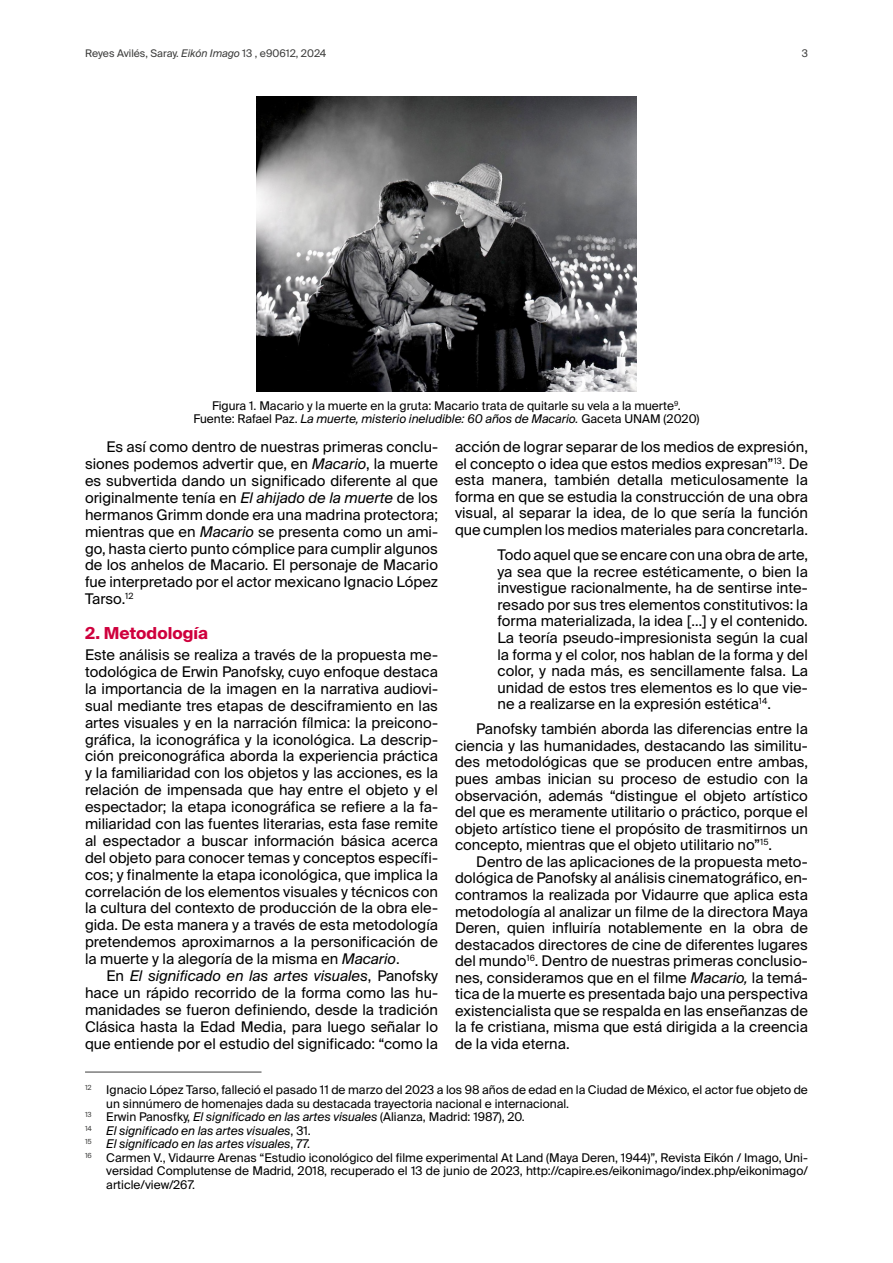
<style>
.page{position:relative;width:893px;height:1263px;background:#fff}
.page>*{position:absolute;margin:0;border:0;box-sizing:border-box;transform-origin:0 0}
._000-LADILLO_01{font:700 16.5px "Suisse Intl";color:#cf003d}
._000-TXT_GENERAL{font:14.7px/16.5px "Suisse Intl";color:#000;text-align:justify}
._000-PRIMER_PARRAFO{font:14.7px/17px "Suisse Intl";color:#000;text-align:justify}
._000-Citas{font:14.7px/16.5px "Suisse Intl";color:#000;text-align:justify}
._000-Notas_al_pie{font:12px/13.5px "Suisse Intl";color:#000}
._000-Pie_figuras_y_tablas{font:12px/13.5px "Suisse Intl";color:#000;text-align:center}
._000-Notas_al_pie-2{font:italic 12px "Suisse Intl";color:#000}
.t1{font:10.5px "Suisse Intl";color:#3c3c3b}
.s1{font-style:italic}
.s2{font-style:normal}
</style>
<div class="page">
<hr style="left:85px;top:1072px;width:176px;height:1px;background:#3c3c3b">
<img style="left:256px;top:96px;width:381px;height:296px">
<p class="t1" style="left:85px;top:47px;width:243px">Reyes Avilés, Saray. <span class="s1">Eikón Imago</span> 13 , e90612, 2024</p>
<p class="t1" style="left:802px;top:47px;width:8px">3</p>
<p class="_000-Pie_figuras_y_tablas" style="left:193px;top:399px;width:508px">Figura 1. Macario y la muerte en la gruta: Macario trata de quitarle su vela a la muerte<sup>9</sup>.<br>Fuente: Rafael Paz. <span class="s1">La muerte, misterio ineludible: 60 años de Macario.</span> Gaceta UNAM (2020)</p>
<p class="_000-TXT_GENERAL" style="left:85px;top:439px;width:354px;line-height:17px;text-indent:21px">Es así como dentro de nuestras primeras conclu&shy;siones podemos advertir que, en <span class="s1">Macario</span>, la muerte es subvertida dando un significado diferente al que originalmente tenía en <span class="s1">El ahijado de la muerte</span> de los hermanos Grimm donde era una madrina protectora; mientras que en <span class="s1">Macario</span> se presenta como un ami&shy;go, hasta cierto punto cómplice para cumplir algunos de los anhelos de Macario. El personaje de Macario fue interpretado por el actor mexicano Ignacio López Tarso.<sup>12</sup></p>
<p class="_000-LADILLO_01" style="left:85px;top:624px;width:124px">2. Metodología</p>
<p class="_000-PRIMER_PARRAFO" style="left:85px;top:646px;width:354px">Este análisis se realiza a través de la propuesta me&shy;todológica de Erwin Panofsky, cuyo enfoque destaca la importancia de la imagen en la narrativa audiovi&shy;sual mediante tres etapas de desciframiento en las artes visuales y en la narración fílmica: la preicono&shy;gráfica, la iconográfica y la iconológica. La descrip&shy;ción preiconográfica aborda la experiencia práctica y la familiaridad con los objetos y las acciones, es la relación de impensada que hay entre el objeto y el espectador; la etapa iconográfica se refiere a la fa&shy;miliaridad con las fuentes literarias, esta fase remite al espectador a buscar información básica acerca del objeto para conocer temas y conceptos específi&shy;cos; y finalmente la etapa iconológica, que implica la correlación de los elementos visuales y técnicos con la cultura del contexto de producción de la obra ele&shy;gida. De esta manera y a través de esta metodología pretendemos aproximarnos a la personificación de la muerte y la alegoría de la misma en <span class="s1">Macario</span>.</p>
<p class="_000-TXT_GENERAL" style="left:85px;top:967px;width:354px;line-height:17px;text-indent:21px">En <span class="s1">El significado en las artes visuales</span>, Panofsky hace un rápido recorrido de la forma como las hu&shy;manidades se fueron definiendo, desde la tradición Clásica hasta la Edad Media, para luego señalar lo que entiende por el estudio del significado: “como la</p>
<p class="_000-Notas_al_pie" style="left:106px;top:1083px;width:703px;text-indent:-21px"><sup>12</sup> Ignacio López Tarso, falleció el pasado 11 de marzo del 2023 a los 98 años de edad en la Ciudad de México, el actor fue objeto de un sinnúmero de homenajes dada su destacada trayectoria nacional e internacional.</p>
<p class="_000-Notas_al_pie" style="left:85px;top:1110px;width:441px"><sup>13</sup> Erwin Panosfky, <span class="s1">El significado en las artes visuales</span> (Alianza, Madrid: 1987), 20.</p>
<p class="_000-Notas_al_pie-2" style="left:85px;top:1123px;width:227px"><sup>14</sup> El significado en las artes visuales<span class="s2">, 31.</span></p>
<p class="_000-Notas_al_pie-2" style="left:85px;top:1137px;width:227px"><sup>15</sup> El significado en las artes visuales<span class="s2">, 77.</span></p>
<p class="_000-Notas_al_pie" style="left:106px;top:1151px;width:703px;text-align:justify;text-indent:-21px"><sup>16</sup> Carmen V., Vidaurre Arenas “Estudio iconológico del filme experimental At Land (Maya Deren, 1944)”, Revista Eikón / Imago, Uni&shy;versidad Complutense de Madrid, 2018, recuperado el 13 de junio de 2023, http://capire.es/eikonimago/index.php/eikonimago/ article/view/267.</p>
<p class="_000-TXT_GENERAL" style="left:455px;top:439px;width:354px">acción de lograr separar de los medios de expresión, el concepto o idea que estos medios expresan”<sup>13</sup>. De esta manera, también detalla meticulosamente la forma en que se estudia la construcción de una obra visual, al separar la idea, de lo que sería la función que cumplen los medios materiales para concretarla.</p>
<p class="_000-Citas" style="left:497px;top:547px;width:312px">Todo aquel que se encare con una obra de arte, ya sea que la recree estéticamente, o bien la investigue racionalmente, ha de sentirse inte&shy;resado por sus tres elementos constitutivos: la forma materializada, la idea […] y el contenido.<br>La teoría pseudo-impresionista según la cual la forma y el color, nos hablan de la forma y del color, y nada más, es sencillamente falsa. La unidad de estos tres elementos es lo que vie&shy;ne a realizarse en la expresión estética<sup>14</sup>.</p>
<p class="_000-TXT_GENERAL" style="left:455px;top:721px;width:354px;text-indent:21px">Panofsky también aborda las diferencias entre la ciencia y las humanidades, destacando las similitu&shy;des metodológicas que se producen entre ambas, pues ambas inician su proceso de estudio con la observación, además “distingue el objeto artístico del que es meramente utilitario o práctico, porque el objeto artístico tiene el propósito de trasmitirnos un concepto, mientras que el objeto utilitario no”<sup>15</sup>.</p>
<p class="_000-TXT_GENERAL" style="left:455px;top:853px;width:354px;text-indent:21px">Dentro de las aplicaciones de la propuesta meto&shy;dológica de Panofsky al análisis cinematográfico, en&shy;contramos la realizada por Vidaurre que aplica esta metodología al analizar un filme de la directora Maya Deren, quien influiría notablemente en la obra de destacados directores de cine de diferentes lugares del mundo<sup>16</sup>. Dentro de nuestras primeras conclusio&shy;nes, consideramos que en el filme <span class="s1">Macario,</span> la temá&shy;tica de la muerte es presentada bajo una perspectiva existencialista que se respalda en las enseñanzas de la fe cristiana, misma que está dirigida a la creencia de la vida eterna.</p>
</div>
